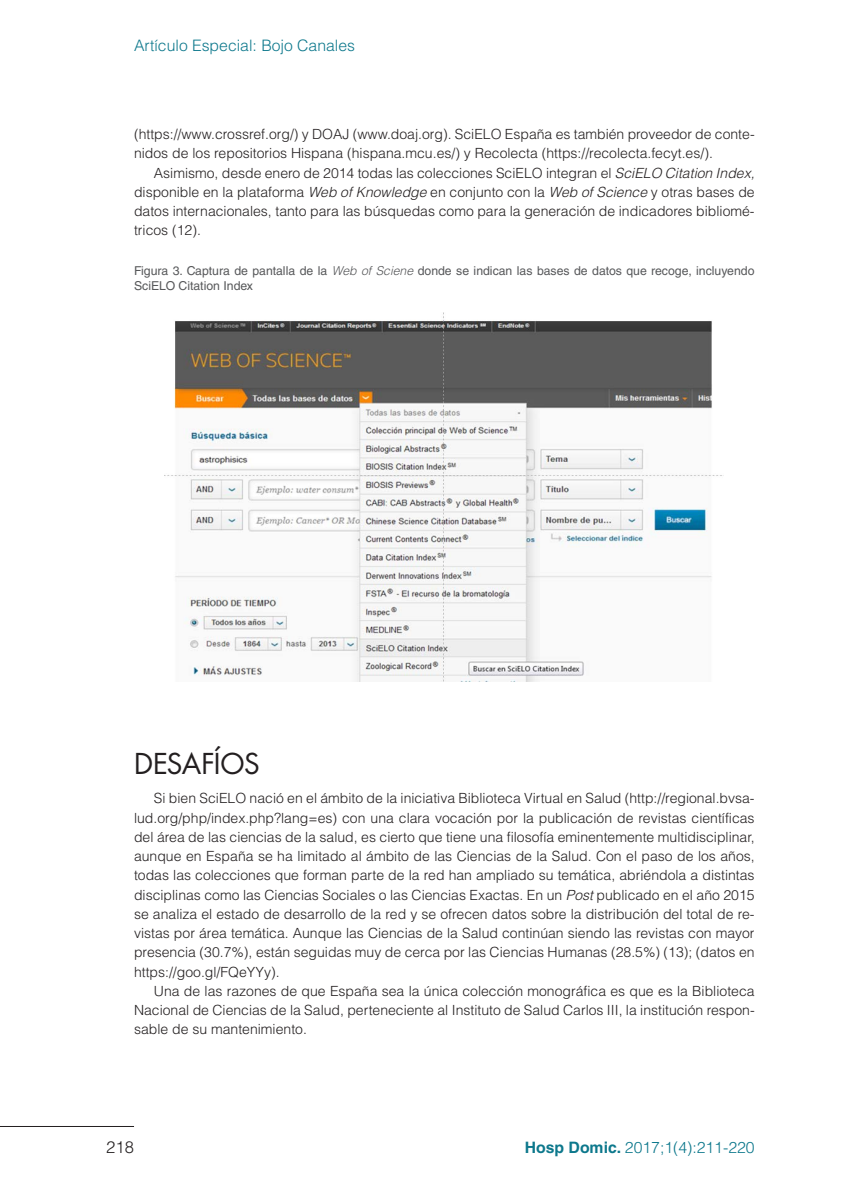
<style>
.page{position:relative;width:844px;height:1191px;background:#fff}
.page>*{position:absolute;margin:0;border:0;box-sizing:border-box;transform-origin:0 0}
.t1{font:28px "Futura Std";letter-spacing:-.02em;color:#231f20}
.t2{font:300 16.62px "Helvetica LT Std";color:#231f20}
.t3{font:300 15.75px "Helvetica LT Std";color:#0d788c}
.t4{font:300 14px/19.2px "Helvetica LT Std";color:#231f20;text-align:justify}
.t5{font:12.25px/14.7px "Helvetica LT Std";color:#57585a}
.s1{font-style:italic}
.s2{font-weight:300;font-style:italic}
.s3{font-weight:700}
</style>
<div class="page">
<hr style="left:0;top:1126px;width:134px;height:1px;background:#231f20">
<img style="left:165px;top:312px;width:557px;height:369px">
<p class="t3" style="left:134px;top:36px;width:222px">Artículo Especial: Bojo Canales</p>
<p class="t4" style="left:134px;top:124px;width:622px">(https://www.crossref.org/) y DOAJ (www.doaj.org). SciELO España es también proveedor de conte&shy;nidos de los repositorios Hispana (hispana.mcu.es/) y Recolecta (https://recolecta.fecyt.es/).</p>
<p class="t4" style="left:134px;top:163px;width:622px;text-indent:20px">Asimismo, desde enero de 2014 todas las colecciones SciELO integran el <span class="s1">SciELO Citation Index, </span>disponible en la plataforma <span class="s1">Web of Knowledge</span> en conjunto con la <span class="s1">Web of Science</span> y otras bases de datos internacionales, tanto para las búsquedas como para la generación de indicadores bibliomé&shy;tricos (12).</p>
<p class="t5" style="left:134px;top:263px;width:621px">Figura 3. Captura de pantalla de la <span class="s2">Web of Sciene</span> donde se indican las bases de datos que recoge, incluyendo<br>SciELO Citation Index</p>
<h1 class="t1" style="left:134px;top:746px;width:127px">DESAFÍOS</h1>
<p class="t4" style="left:134px;top:788px;width:622px;text-indent:20px">Si bien SciELO nació en el ámbito de la iniciativa Biblioteca Virtual en Salud (http://regional.bvsa&shy;lud.org/php/index.php?lang=es) con una clara vocación por la publicación de revistas científicas del área de las ciencias de la salud, es cierto que tiene una filosofía eminentemente multidisciplinar, aunque en España se ha limitado al ámbito de las Ciencias de la Salud. Con el paso de los años, todas las colecciones que forman parte de la red han ampliado su temática, abriéndola a distintas disciplinas como las Ciencias Sociales o las Ciencias Exactas. En un <span class="s1">Post</span> publicado en el año 2015 se analiza el estado de desarrollo de la red y se ofrecen datos sobre la distribución del total de re&shy;vistas por área temática. Aunque las Ciencias de la Salud continúan siendo las revistas con mayor presencia (30.7%), están seguidas muy de cerca por las Ciencias Humanas (28.5%) (13); (datos en https://goo.gl/FQeYYy).</p>
<p class="t4" style="left:134px;top:981px;width:622px;text-indent:20px">Una de las razones de que España sea la única colección monográfica es que es la Biblioteca Nacional de Ciencias de la Salud, perteneciente al Instituto de Salud Carlos III, la institución respon&shy;sable de su mantenimiento.</p>
<p class="t2" style="left:106px;top:1137px;width:29px">218</p>
<p class="t3" style="left:524px;top:1137px;width:231px"><span class="s3">Hosp Domic.</span> 2017;1(4):211-220</p>
</div>
